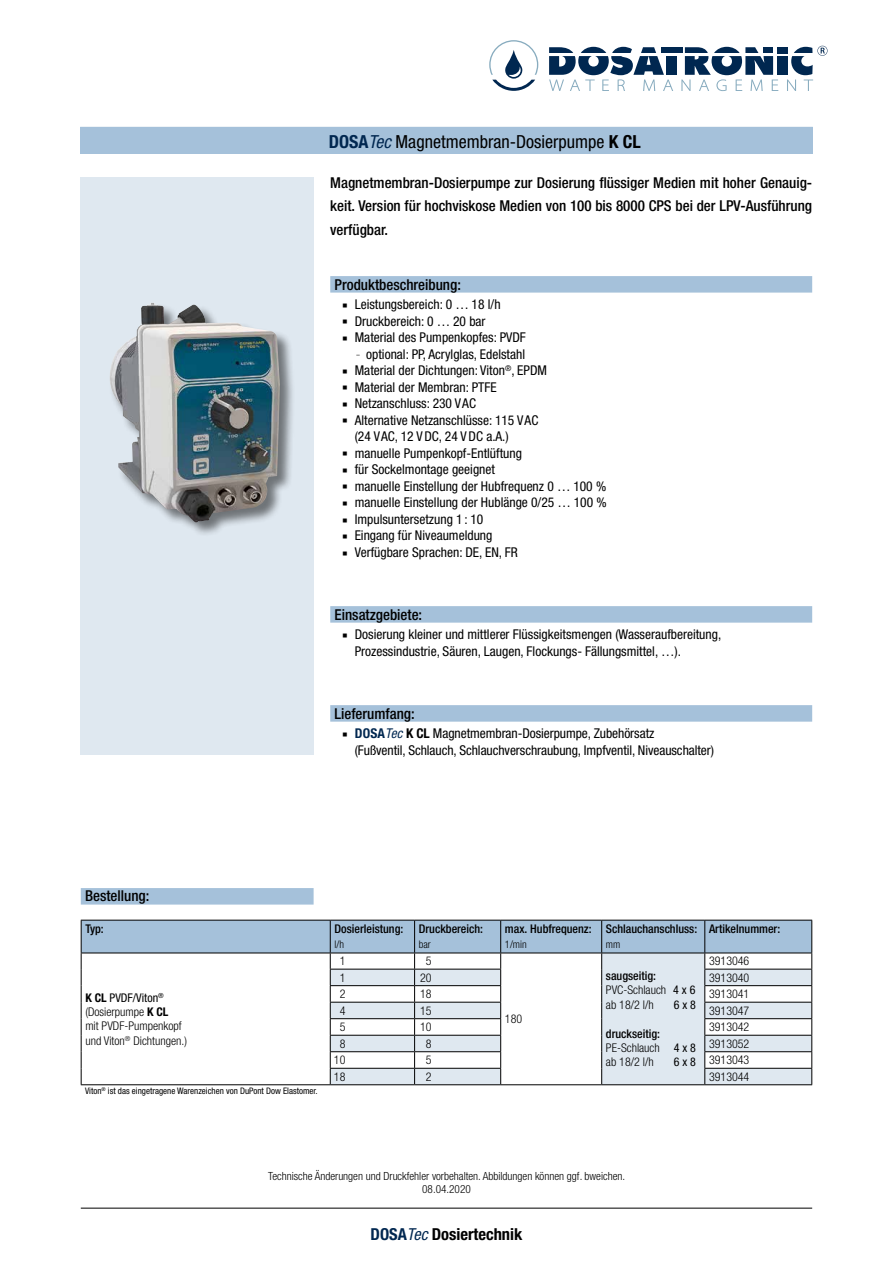
<style>
.page{position:relative;width:893px;height:1263px;background:#fff}
.page>*{position:absolute;margin:0;border:0;box-sizing:border-box;transform-origin:0 0}
.t1{font:condensed 18px "Helvetica Neue LT Pro";color:#000}
.t2{font:700 condensed 16.5px "Helvetica Neue LT Pro";color:#000}
.t3{font:500 condensed 15px/23.7px "Helvetica Neue LT Pro";color:#000;text-align:justify}
.t4{font:condensed 13.5px/16.5px "Helvetica Neue LT Pro";color:#000}
.t5{font:300 condensed 12px/14.4px "Helvetica Neue LT Pro";color:#000}
.t6{font:500 condensed 12px "Helvetica Neue LT Pro";color:#000}
.t7{font:condensed 12px "Helvetica Neue LT Pro";color:#000}
.t8{font:300 condensed 11.25px/13.5px "Helvetica Neue LT Pro";color:#000;text-align:center}
.t9{font:300 condensed 10.5px "Helvetica Neue LT Pro";color:#000}
.t10{font:condensed 9px "Helvetica Neue LT Pro";color:#000}
.s1{font-weight:700;color:#002750}
.s2{font-style:italic;color:#002750}
.s3{font-weight:700}
.s4{font-size:6.75px}
.s5{font-weight:400}
.s6{font-weight:500}
.s7{color:#002750}
.s8{font-weight:400;font-style:italic;color:#002750}
</style>
<div class="page">
<div style="left:81px;top:177px;width:233px;height:578px;background:#dfe8f0"></div>
<div style="left:109px;top:302px;width:187px;height:236px;background:#000;opacity:.5"></div>
<img style="left:109px;top:303px;width:171px;height:220px">
<hr style="left:81px;top:1208px;width:731px;height:1px;background:#000">
<svg style="left:489px;top:40px;width:339px;height:51px"></svg>
<div style="left:80px;top:127px;width:733px;height:27px;background:#a5c1da"></div>
<div style="left:81px;top:888px;width:233px;height:16px;background:#a5c1da"></div>
<hr style="left:330px;top:1084px;width:85px;height:1px;background:#000">
<hr style="left:81px;top:1084px;width:249px;height:1px;background:#000">
<hr style="left:705px;top:1084px;width:107px;height:1px;background:#000">
<hr style="left:602px;top:1084px;width:103px;height:1px;background:#000">
<hr style="left:501px;top:1084px;width:101px;height:1px;background:#000">
<hr style="left:415px;top:1084px;width:86px;height:1px;background:#000">
<svg style="left:81px;top:920px;width:731px;height:164px"></svg>
<div style="left:330px;top:276px;width:482px;height:17px;background:#a5c1da"></div>
<div style="left:330px;top:606px;width:482px;height:17px;background:#a5c1da"></div>
<div style="left:330px;top:705px;width:482px;height:17px;background:#a5c1da"></div>
<h1 class="t1" style="left:329px;top:131px;width:313px"><span class="s1">DOSA</span><span class="s2">Tec</span> Magnetmembran-Dosierpumpe <span class="s3">K CL</span></h1>
<p class="t3" style="left:330px;top:170px;width:483px">Magnetmembran-Dosierpumpe zur Dosierung flüssiger Medien mit hoher Genauig&shy;keit. Version für hochviskose Medien von 100 bis 8000 CPS bei der LPV-Ausführung verfügbar.</p>
<p class="t3" style="left:334px;top:272px;width:128px">Produktbeschreibung:</p>
<p class="t4" style="left:355px;top:296px;width:173px">Leistungsbereich: 0 … 18 l/h<br>Druckbereich: 0 … 20 bar<br>Material des Pumpenkopfes: PVDF</p>
<p class="t4" style="left:355px;top:345px;width:254px"><span class="s4">–</span> optional: PP, Acrylglas, Edelstahl<br>Material der Dichtungen: Viton<sup>®</sup>, EPDM<br>Material der Membran: PTFE<br>Netzanschluss: 230 VAC<br>Alternative Netzanschlüsse: 115 VAC<br>(24 VAC, 12 VDC, 24 VDC a.A.)<br>manuelle Pumpenkopf-Entlüftung<br>für Sockelmontage geeignet<br>manuelle Einstellung der Hubfrequenz 0 … 100 % manuelle Einstellung der Hublänge 0/25 … 100 % Impulsuntersetzung 1 : 10<br>Eingang für Niveaumeldung<br>Verfügbare Sprachen: DE, EN, FR</p>
<p class="t3" style="left:334px;top:602px;width:89px">Einsatzgebiete:</p>
<p class="t4" style="left:355px;top:626px;width:368px">Dosierung kleiner und mittlerer Flüssigkeitsmengen (Wasseraufbereitung,<br>Prozessindustrie, Säuren, Laugen, Flockungs- Fällungsmittel, …).</p>
<p class="t3" style="left:334px;top:701px;width:82px">Lieferumfang:</p>
<p class="t4" style="left:355px;top:725px;width:361px"><span class="s1">DOSA</span><span class="s2">Tec</span> <span class="s3">K CL</span> Magnetmembran-Dosierpumpe, Zubehörsatz<br>(Fußventil, Schlauch, Schlauchverschraubung, Impfventil, Niveauschalter)</p>
<p class="t3" style="left:85px;top:884px;width:66px">Bestellung:</p>
<p class="t6" style="left:85px;top:922px;width:20px">Typ:</p>
<p class="t6" style="left:334px;top:922px;width:70px">Dosierleistung:</p>
<p class="t9" style="left:334px;top:938px;width:11px">l/h</p>
<p class="t6" style="left:419px;top:922px;width:66px">Druckbereich:</p>
<p class="t9" style="left:419px;top:938px;width:14px">bar</p>
<p class="t5" style="left:340px;top:954px;width:7px">1</p>
<p class="t5" style="left:426px;top:954px;width:7px">5</p>
<p class="t6" style="left:505px;top:922px;width:88px">max. Hubfrequenz:</p>
<p class="t9" style="left:505px;top:938px;width:23px">1/min</p>
<p class="t6" style="left:606px;top:922px;width:93px">Schlauchanschluss:</p>
<p class="t9" style="left:606px;top:938px;width:16px">mm</p>
<p class="t6" style="left:709px;top:922px;width:73px">Artikelnummer:</p>
<p class="t5" style="left:709px;top:954px;width:42px">3913046</p>
<p class="t5" style="left:85px;top:990px;width:103px"><span class="s3">K CL</span> <span class="s5">PVDF/Viton</span><sup>® </sup>(Dosierpumpe <span class="s3">K CL<br></span>mit PVDF-Pumpenkopf und Viton<sup>®</sup> Dichtungen.)</p>
<p class="t10" style="left:85px;top:1085px;width:234px">Viton<sup>®</sup> ist das eingetragene Warenzeichen von DuPont Dow Elastomer.</p>
<p class="t5" style="left:606px;top:968px;width:91px"><span class="s6">saugseitig:<br></span>PVC-Schlauch <span class="s5">4 x 6 </span>ab 18/2 l/h</p>
<p class="t5" style="left:340px;top:970px;width:7px">1</p>
<p class="t5" style="left:420px;top:970px;width:13px">20</p>
<p class="t5" style="left:709px;top:970px;width:42px">3913040</p>
<p class="t5" style="left:340px;top:987px;width:7px">2</p>
<p class="t5" style="left:420px;top:987px;width:13px">18</p>
<p class="t5" style="left:709px;top:987px;width:42px">3913041</p>
<p class="t5" style="left:340px;top:1003px;width:7px">4</p>
<p class="t5" style="left:420px;top:1003px;width:13px">15</p>
<p class="t5" style="left:709px;top:1003px;width:42px">3913047</p>
<p class="t5" style="left:340px;top:1020px;width:7px">5</p>
<p class="t5" style="left:420px;top:1020px;width:13px">10</p>
<p class="t5" style="left:709px;top:1020px;width:42px">3913042</p>
<p class="t5" style="left:340px;top:1036px;width:7px">8</p>
<p class="t5" style="left:426px;top:1036px;width:7px">8</p>
<p class="t5" style="left:709px;top:1036px;width:42px">3913052</p>
<p class="t5" style="left:334px;top:1053px;width:13px">10</p>
<p class="t5" style="left:426px;top:1053px;width:7px">5</p>
<p class="t5" style="left:709px;top:1053px;width:42px">3913043</p>
<p class="t5" style="left:334px;top:1069px;width:13px">18</p>
<p class="t5" style="left:426px;top:1069px;width:7px">2</p>
<p class="t5" style="left:709px;top:1069px;width:42px">3913044</p>
<p class="t7" style="left:674px;top:997px;width:24px">6 x 8</p>
<p class="t5" style="left:606px;top:1026px;width:91px"><span class="s6">druckseitig:<br></span>PE-Schlauch <span class="s5">4 x 8 </span>ab 18/2 l/h</p>
<p class="t5" style="left:505px;top:1011px;width:19px">180</p>
<p class="t7" style="left:674px;top:1055px;width:24px">6 x 8</p>
<p class="t8" style="left:268px;top:1169px;width:359px">Technische Änderungen und Druckfehler vorbehalten. Abbildungen können ggf. bweichen.<br>08.04.2020</p>
<p class="t2" style="left:371px;top:1224px;width:153px"><span class="s7">DOSA</span><span class="s8">Tec</span> Dosiertechnik</p>
</div>
